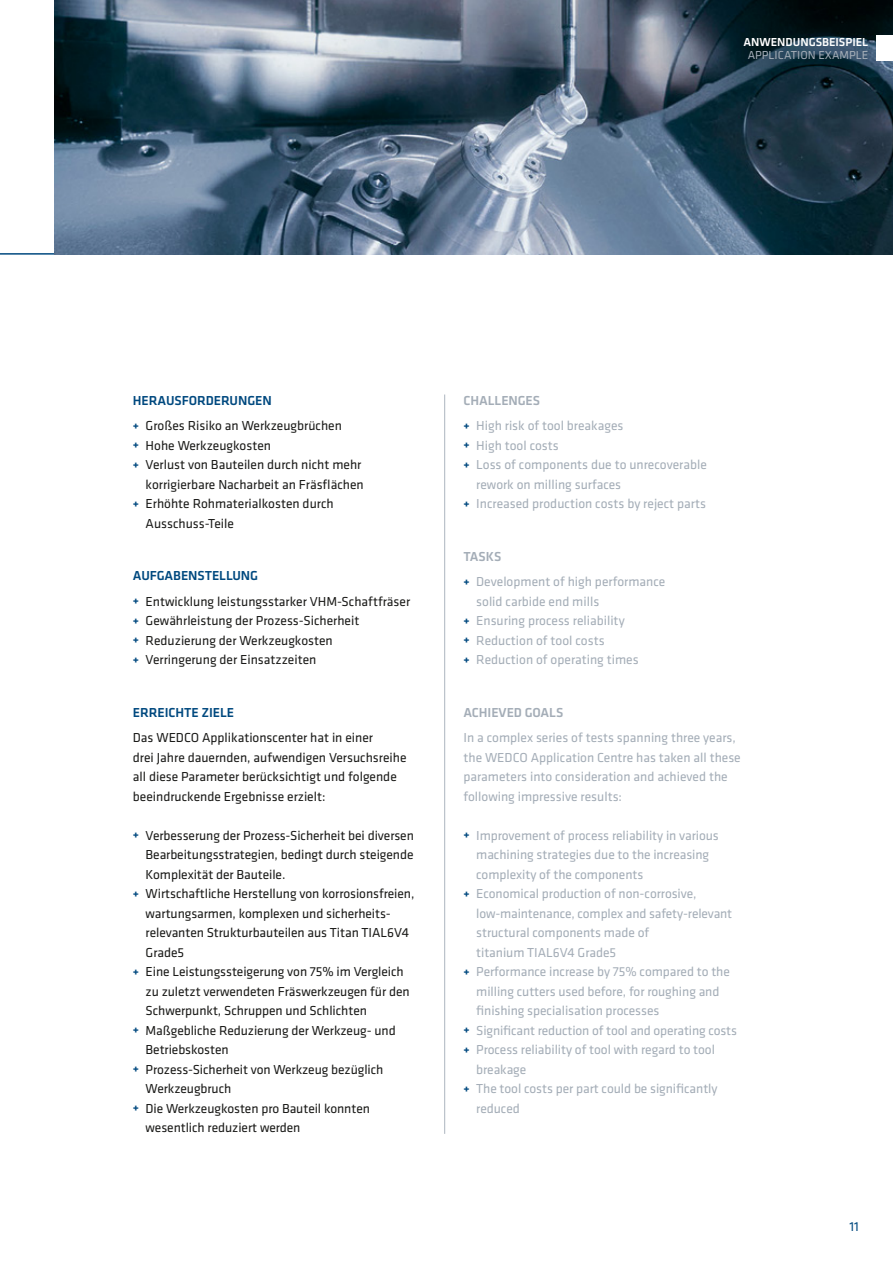
<style>
.page{position:relative;width:893px;height:1263px;background:#fff}
.page>*{position:absolute;margin:0;border:0;box-sizing:border-box;transform-origin:0 0}
.t1{font:13.5px/19.5px "Klavika Basic";letter-spacing:-.005em;color:#1a1a18}
.t2{font:13.5px/19.5px "Klavika Basic";letter-spacing:-.005em;color:#a4adb7}
.t3{font:500 13.5px "Klavika Basic";letter-spacing:-.005em;color:#00497f}
.t4{font:500 13.5px "Klavika Basic";letter-spacing:-.005em;color:#a4adb7}
.t5{font:13.5px "Klavika Basic";color:#00497f}
.t6{font:500 12px "Klavika Basic";color:#fff}
.t7{font:12px "Klavika Basic";color:#a4adb7}
.s1{font-weight:500;color:#00497f}
.s2{font-weight:700;font-size:12px;color:#00497f}
.s3{font-weight:500}
</style>
<div class="page">
<svg style="left:0;top:253px;width:54px;height:2px"></svg>
<img style="left:54px;top:0;width:839px;height:255px">
<hr style="left:444px;top:394px;width:1px;height:740px;background:#b6bdc6">
<div style="left:876px;top:35px;width:17px;height:26px;background:#fff"></div>
<p class="t6" style="left:743px;top:34px;width:126px">ANWENDUNGSBEISPIEL</p>
<p class="t7" style="left:748px;top:47px;width:122px">APPLICATION EXAMPLE</p>
<p class="t1" style="left:133px;top:387px;width:211px;line-height:25.5px"><span class="s1">HERAUSFORDERUNGEN<br></span><span class="s2">+</span> Großes Risiko an Werkzeugbrüchen</p>
<p class="t1" style="left:133px;top:435px;width:140px"><span class="s2">+</span> Hohe Werkzeugkosten</p>
<p class="t1" style="left:133px;top:454px;width:230px"><span class="s2">+</span> Verlust von Bauteilen durch nicht mehr</p>
<p class="t1" style="left:146px;top:474px;width:220px">korrigierbare Nacharbeit an Fräsflächen</p>
<p class="t1" style="left:133px;top:493px;width:202px"><span class="s2">+</span> Erhöhte Rohmaterialkosten durch</p>
<p class="t1" style="left:146px;top:513px;width:90px">Ausschuss-Teile</p>
<p class="t1" style="left:133px;top:562px;width:279px;line-height:25.5px"><span class="s1">AUFGABENSTELLUNG<br></span><span class="s2">+</span> Entwicklung leistungsstarker VHM-Schaftfräser</p>
<p class="t1" style="left:133px;top:610px;width:228px"><span class="s2">+</span> Gewährleistung der Prozess-Sicherheit <span class="s2">+</span> Reduzierung der Werkzeugkosten<br><span class="s2">+</span> Verringerung der Einsatzzeiten</p>
<p class="t3" style="left:133px;top:703px;width:103px">ERREICHTE ZIELE</p>
<p class="t1" style="left:133px;top:727px;width:275px">Das WEDCO Applikationscenter hat in einer<br>drei Jahre dauernden, aufwendigen Versuchsreihe all diese Parameter berücksichtigt und folgende beeindruckende Ergebnisse erzielt:</p>
<p class="t1" style="left:133px;top:825px;width:283px"><span class="s2">+</span> Verbesserung der Prozess-Sicherheit bei diversen</p>
<p class="t1" style="left:146px;top:844px;width:269px">Bearbeitungsstrategien, bedingt durch steigende</p>
<p class="t1" style="left:146px;top:864px;width:141px">Komplexität der Bauteile.</p>
<p class="t1" style="left:133px;top:883px;width:283px"><span class="s2">+</span> Wirtschaftliche Herstellung von korrosionsfreien,</p>
<p class="t1" style="left:146px;top:903px;width:247px">wartungsarmen, komplexen und sicherheits-</p>
<p class="t1" style="left:146px;top:922px;width:265px">relevanten Strukturbauteilen aus Titan TIAL6V4</p>
<p class="t1" style="left:146px;top:942px;width:40px">Grade5</p>
<p class="t1" style="left:133px;top:961px;width:272px"><span class="s2">+</span> Eine Leistungssteigerung von 75% im Vergleich</p>
<p class="t1" style="left:146px;top:981px;width:265px">zu zuletzt verwendeten Fräswerkzeugen für den</p>
<p class="t1" style="left:146px;top:1000px;width:223px">Schwerpunkt, Schruppen und Schlichten</p>
<p class="t1" style="left:133px;top:1020px;width:264px"><span class="s2">+</span> Maßgebliche Reduzierung der Werkzeug- und</p>
<p class="t1" style="left:146px;top:1039px;width:85px">Betriebskosten</p>
<p class="t1" style="left:133px;top:1059px;width:252px"><span class="s2">+</span> Prozess-Sicherheit von Werkzeug bezüglich</p>
<p class="t1" style="left:146px;top:1078px;width:87px">Werkzeugbruch</p>
<p class="t1" style="left:133px;top:1098px;width:239px"><span class="s2">+</span> Die Werkzeugkosten pro Bauteil konnten</p>
<p class="t1" style="left:146px;top:1117px;width:156px">wesentlich reduziert werden</p>
<p class="t2" style="left:463px;top:387px;width:161px;line-height:25.5px"><span class="s3">CHALLENGES<br></span><span class="s2">+</span> High risk of tool breakages</p>
<p class="t2" style="left:463px;top:435px;width:97px"><span class="s2">+</span> High tool costs</p>
<p class="t2" style="left:463px;top:454px;width:245px"><span class="s2">+</span> Loss of components due to unrecoverable</p>
<p class="t2" style="left:476px;top:474px;width:147px">rework on milling surfaces</p>
<p class="t2" style="left:463px;top:493px;width:244px"><span class="s2">+</span> Increased production costs by reject parts</p>
<p class="t2" style="left:463px;top:543px;width:203px;line-height:25.5px"><span class="s3">TASKS<br></span><span class="s2">+</span> Development of high performance</p>
<p class="t2" style="left:463px;top:591px;width:177px;text-indent:13px">solid carbide end mills<br><span class="s2">+</span> Ensuring process reliability<br><span class="s2">+</span> Reduction of tool costs<br><span class="s2">+</span> Reduction of operating times</p>
<p class="t4" style="left:463px;top:703px;width:101px">ACHIEVED GOALS</p>
<p class="t2" style="left:463px;top:727px;width:279px">In a complex series of tests spanning three years, the WEDCO Application Centre has taken all these parameters into consideration and achieved the following impressive results:</p>
<p class="t2" style="left:463px;top:825px;width:257px"><span class="s2">+</span> Improvement of process reliability in various</p>
<p class="t2" style="left:476px;top:844px;width:234px">machining strategies due to the increasing</p>
<p class="t2" style="left:476px;top:864px;width:169px">complexity of the components</p>
<p class="t2" style="left:463px;top:883px;width:235px"><span class="s2">+</span> Economical production of non-corrosive,</p>
<p class="t2" style="left:476px;top:903px;width:258px">low-maintenance, complex and safety-relevant</p>
<p class="t2" style="left:476px;top:922px;width:174px">structural components made of</p>
<p class="t2" style="left:476px;top:942px;width:141px">titanium TIAL6V4 Grade5</p>
<p class="t2" style="left:463px;top:961px;width:268px"><span class="s2">+</span> Performance increase by 75% compared to the</p>
<p class="t2" style="left:476px;top:981px;width:245px">milling cutters used before, for roughing and</p>
<p class="t2" style="left:476px;top:1000px;width:185px">finishing specialisation processes</p>
<p class="t2" style="left:463px;top:1020px;width:275px"><span class="s2">+</span> Significant reduction of tool and operating costs</p>
<p class="t2" style="left:463px;top:1039px;width:253px"><span class="s2">+</span> Process reliability of tool with regard to tool</p>
<p class="t2" style="left:476px;top:1059px;width:52px">breakage</p>
<p class="t2" style="left:463px;top:1078px;width:256px"><span class="s2">+</span> The tool costs per part could be significantly</p>
<p class="t2" style="left:476px;top:1098px;width:45px">reduced</p>
<p class="t5" style="left:849px;top:1217px;width:11px">11</p>
</div>
